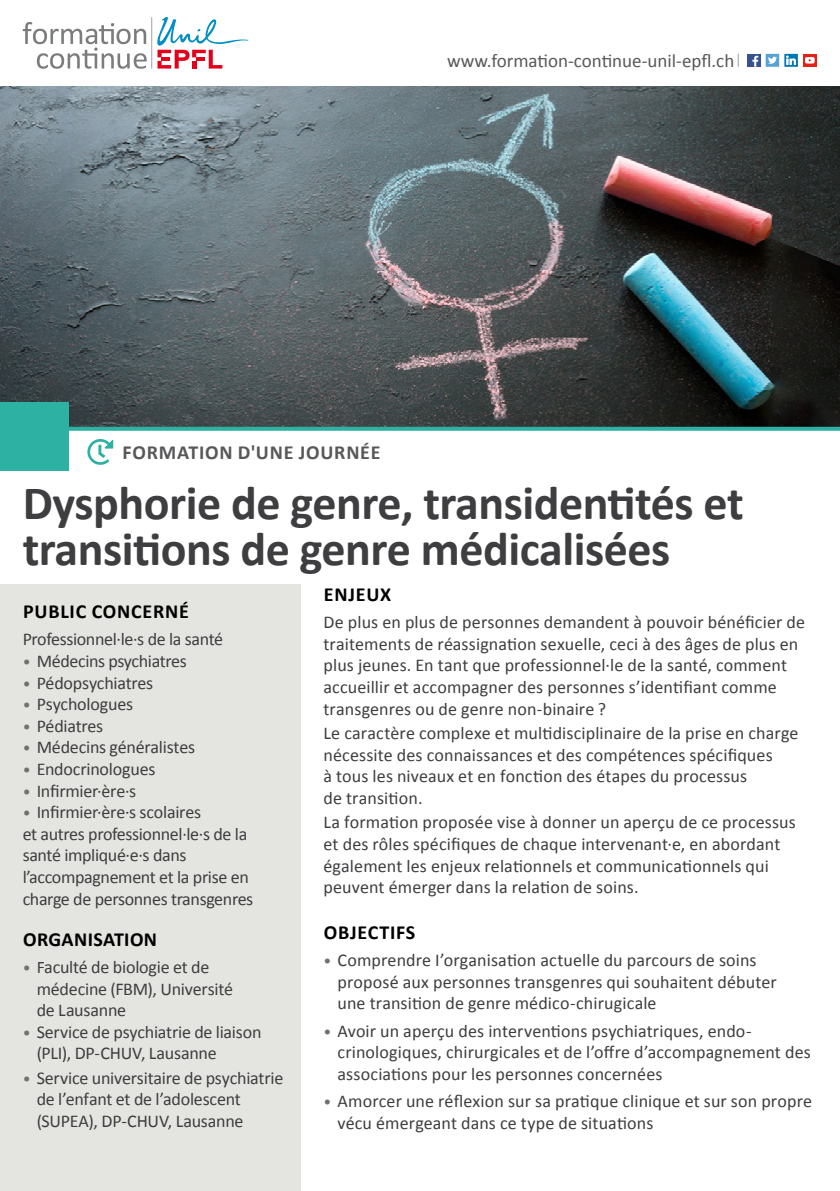
<style>
.page{position:relative;width:840px;height:1191px;background:#fff}
.page>*{position:absolute;margin:0;border:0;box-sizing:border-box;transform-origin:0 0}
.t1{font:700 48px/46px "Calibri";letter-spacing:-.01em;color:#3e3d40}
.t2{font:700 20px "Calibri";letter-spacing:.04em;color:#000}
.t3{font:700 20px "Calibri";letter-spacing:.04em;color:#58585a}
.t4{font:700 20px "Calibri";letter-spacing:.02em;color:#000}
.t5{font:19px "Calibri";color:#58585a}
.t6{font:18px/21.6px "Calibri";letter-spacing:.005em;color:#3e3d40}
.t7{font:18px/21.6px "Calibri";letter-spacing:-.02em;color:#3e3d40}
.t8{font:18px/21.6px "Calibri";letter-spacing:-.015em;color:#3e3d40}
.s1{font-size:16px;color:#707172}
.s2{font-size:17.6px}
</style>
<div class="page">
<div style="left:0;top:584px;width:300px;height:607px;background:#e4e5e0"></div>
<img style="left:0;top:86px;width:839px;height:341px">
<hr style="left:151px;top:17px;width:1px;height:52px;background:#b1b3b4">
<svg style="left:23px;top:22px;width:124px;height:47px"></svg>
<svg style="left:157px;top:17px;width:91px;height:52px"></svg>
<div style="left:746px;top:54px;width:14px;height:13px;background:#355390"></div>
<svg style="left:752px;top:56px;width:6px;height:11px"></svg>
<div style="left:765px;top:54px;width:13px;height:13px;background:#57a3d5"></div>
<svg style="left:768px;top:57px;width:11px;height:7px"></svg>
<svg style="left:783px;top:54px;width:14px;height:13px"></svg>
<svg style="left:785px;top:56px;width:10px;height:9px"></svg>
<svg style="left:737px;top:54px;width:1px;height:13px"></svg>
<div style="left:802px;top:54px;width:14px;height:13px;background:#e32119"></div>
<svg style="left:805px;top:57px;width:9px;height:7px"></svg>
<div style="left:0;top:402px;width:68px;height:68px;background:#2db1a2"></div>
<svg style="left:68px;top:427px;width:771px;height:4px;background:#38b5a6"></svg>
<svg style="left:87px;top:439px;width:26px;height:26px"></svg>
<p class="t5" style="left:447px;top:47px;width:288px">www.formation-continue-unil-epfl.ch</p>
<p class="t3" style="left:123px;top:438px;width:259px">FORMATION D'UNE JOURNÉE</p>
<h1 class="t1" style="left:23px;top:478px;width:722px">Dysphorie de genre, transidentités et transitions de genre médicalisées</h1>
<p class="t2" style="left:23px;top:597px;width:167px">PUBLIC CONCERNÉ</p>
<p class="t7" style="left:23px;top:628px;width:202px">Professionnel·le·s de la santé</p>
<p class="t7" style="left:23px;top:649px;width:165px"><span class="s1">•</span> Médecins psychiatres</p>
<p class="t8" style="left:23px;top:671px;width:132px"><span class="s1">•</span> Pédopsychiatres</p>
<p class="t6" style="left:23px;top:693px;width:112px"><span class="s1">•</span> Psychologues</p>
<p class="t8" style="left:23px;top:714px;width:82px"><span class="s1">•</span> Pédiatres</p>
<p class="t8" style="left:23px;top:736px;width:174px"><span class="s1">•</span> Médecins généralistes</p>
<p class="t6" style="left:23px;top:757px;width:134px"><span class="s1">•</span> Endocrinologues</p>
<p class="t8" style="left:23px;top:779px;width:115px"><span class="s1">•</span> Infirmier·ère·s</p>
<p class="t7" style="left:23px;top:801px;width:232px"><span class="s1">•</span> Infirmier·ère·s scolaires<br>et autres professionnel·le·s de la santé impliqué·e·s dans l’accompagnement et la prise en charge de personnes transgenres</p>
<p class="t4" style="left:23px;top:925px;width:135px">ORGANISATION</p>
<p class="t6" style="left:37px;top:955px;width:198px;text-indent:-14px"><span class="s1">•</span> <span class="s2">F</span>aculté de biologie et de médecine (FBM), Université de Lausanne</p>
<p class="t6" style="left:37px;top:1020px;width:226px;text-indent:-14px"><span class="s1">•</span> Service de psychiatrie de liaison (PLI), DP-CHUV, Lausanne</p>
<p class="t8" style="left:37px;top:1066px;width:248px;text-indent:-14px"><span class="s1">•</span> Service universitaire de psychiatrie de l’enfant et de l’adolescent (SUPEA), DP-CHUV, Lausanne</p>
<p class="t2" style="left:324px;top:580px;width:69px">ENJEUX</p>
<p class="t6" style="left:323px;top:611px;width:483px">De plus en plus de personnes demandent à pouvoir bénéficier de traitements de réassignation sexuelle, ceci à des âges de plus en plus jeunes. En tant que professionnel·le de la santé, comment accueillir et accompagner des personnes s’identifiant comme transgenres ou de genre non-binaire ?</p>
<p class="t6" style="left:323px;top:721px;width:476px">Le caractère complexe et multidisciplinaire de la prise en charge nécessite des connaissances et des compétences spécifiques<br>à tous les niveaux et en fonction des étapes du processus<br>de transition.</p>
<p class="t6" style="left:323px;top:811px;width:473px">La formation proposée vise à donner un aperçu de ce processus et des rôles spécifiques de chaque intervenant·e, en abordant également les enjeux relationnels et communicationnels qui peuvent émerger dans la relation de soins.</p>
<p class="t2" style="left:324px;top:918px;width:93px">OBJECTIFS</p>
<p class="t6" style="left:337px;top:949px;width:440px;text-indent:-14px"><span class="s1">•</span> Comprendre I’organisation actuelle du parcours de soins proposé aux personnes transgenres qui souhaitent débuter une transition de genre médico-chirugicale</p>
<p class="t6" style="left:337px;top:1019px;width:474px;text-indent:-14px"><span class="s1">•</span> Avoir un aperçu des interventions psychiatriques, endo&shy;crinologiques, chirurgicales et de l’offre d’accompagnement des associations pour les personnes concernées</p>
<p class="t6" style="left:337px;top:1090px;width:476px;text-indent:-14px"><span class="s1">•</span> Amorcer une réflexion sur sa pratique clinique et sur son propre vécu émergeant dans ce type de situations</p>
</div>
